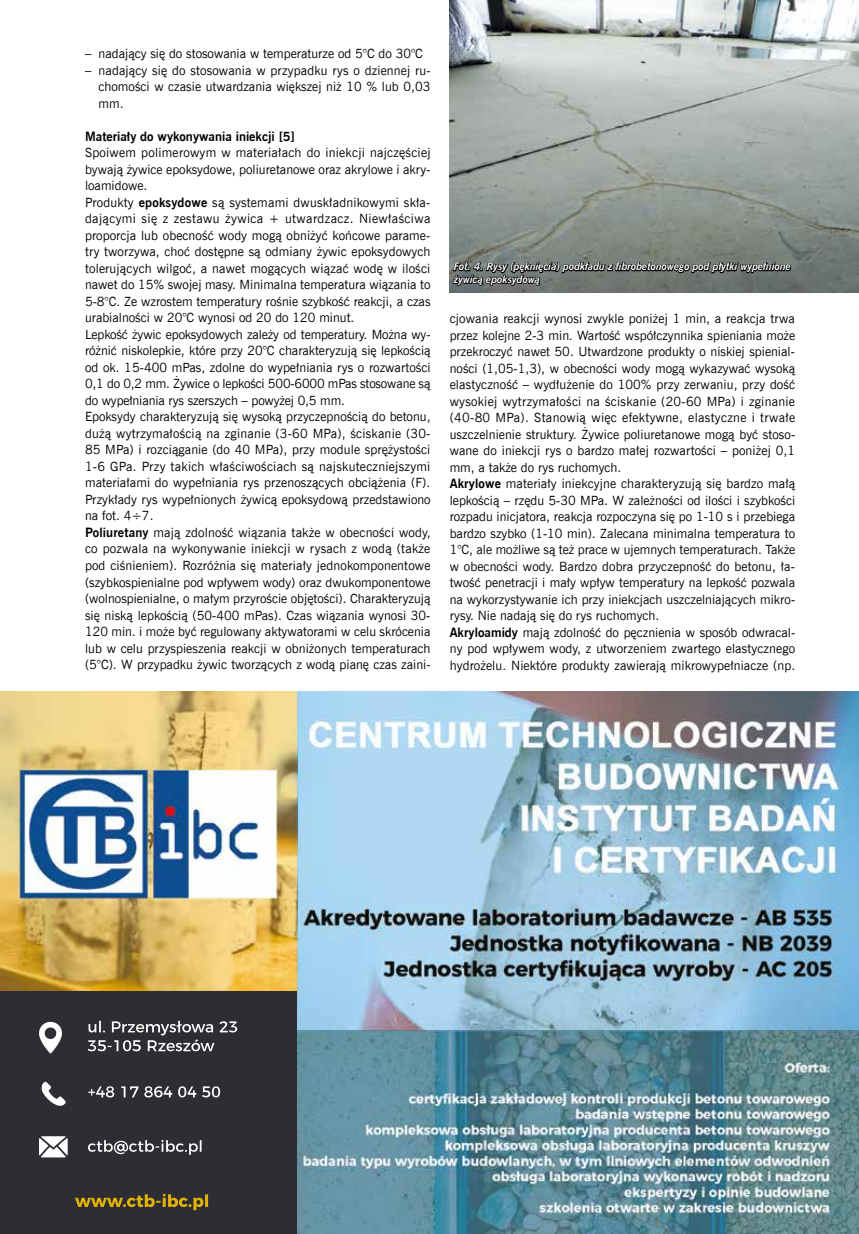
<style>
.page{position:relative;width:859px;height:1234px;background:#fff}
.page>*{position:absolute;margin:0;border:0;box-sizing:border-box;transform-origin:0 0}
.t1{font:12.75px/16.5px "News Goth EU";color:#000}
.t2{font:700 12.75px "News Goth EU";color:#000}
.t3{font:italic 700 10.5px/12.6px "News Goth EU";color:#fff}
.s1{font-weight:700}
</style>
<div class="page">
<img style="left:450px;top:0;width:409px;height:292px">
<img style="left:0;top:691px;width:859px;height:542px">
<img style="left:298px;top:1029px;width:561px;height:204px">
<img style="left:0;top:990px;width:297px;height:1px">
<img style="left:297px;top:990px;width:1px;height:243px">
<img style="left:297px;top:691px;width:1px;height:299px">
<img style="left:39px;top:1021px;width:23px;height:32px">
<img style="left:41px;top:1081px;width:25px;height:24px">
<img style="left:39px;top:1135px;width:29px;height:20px">
<svg style="left:452px;top:253px;width:340px;height:36px;background:#585d59"></svg>
<p class="t1" style="left:85px;top:46px;width:339px">– nadający się do stosowania w temperaturze od 5°C do 30°C</p>
<p class="t1" style="left:99px;top:62px;width:334px;text-align:justify;text-indent:-14px">– nadający się do stosowania w przypadku rys o dziennej ru&shy;chomości w czasie utwardzania większej niż 10 % lub 0,03 mm.</p>
<p class="t2" style="left:85px;top:128px;width:211px">Materiały do wykonywania iniekcji [5]</p>
<p class="t1" style="left:85px;top:145px;width:347px">Spoiwem polimerowym w materiałach do iniekcji najczęściej bywają żywice epoksydowe, poliuretanowe oraz akrylowe i akry&shy;loamidowe.<br>Produkty <span class="s1">epoksydowe</span> są systemami dwuskładnikowymi skła&shy;dającymi się z zestawu żywica + utwardzacz. Niewłaściwa proporcja lub obecność wody mogą obniżyć końcowe parame&shy;try tworzywa, choć dostępne są odmiany żywic epoksydowych tolerujących wilgoć, a nawet mogących wiązać wodę w ilości nawet do 15% swojej masy. Minimalna temperatura wiązania to 5-8°C. Ze wzrostem temperatury rośnie szybkość reakcji, a czas urabialności w 20°C wynosi od 20 do 120 minut.<br>Lepkość żywic epoksydowych zależy od temperatury. Można wy&shy;różnić niskolepkie, które przy 20°C charakteryzują się lepkością od ok. 15-400 mPas, zdolne do wypełniania rys o rozwartości 0,1 do 0,2 mm. Żywice o lepkości 500-6000 mPas stosowane są do wypełniania rys szerszych – powyżej 0,5 mm.<br>Epoksydy charakteryzują się wysoką przyczepnością do betonu, dużą wytrzymałością na zginanie (3-60 MPa), ściskanie (30- 85 MPa) i rozciąganie (do 40 MPa), przy module sprężystości 1-6 GPa. Przy takich właściwościach są najskuteczniejszymi materiałami do wypełniania rys przenoszących obciążenia (F).<br>Przykłady rys wypełnionych żywicą epoksydową przedstawiono na fot. 4÷7.<br><span class="s1">Poliuretany</span> mają zdolność wiązania także w obecności wody, co pozwala na wykonywanie iniekcji w rysach z wodą (także pod ciśnieniem). Rozróżnia się materiały jednokomponentowe (szybkospienialne pod wpływem wody) oraz dwukomponentowe (wolnospienialne, o małym przyroście objętości). Charakteryzują się niską lepkością (50-400 mPas). Czas wiązania wynosi 30- 120 min. i może być regulowany aktywatorami w celu skrócenia lub w celu przyspieszenia reakcji w obniżonych temperaturach (5°C). W przypadku żywic tworzących z wodą pianę czas zaini-</p>
<p class="t3" style="left:454px;top:261px;width:338px">Fot. 4. Rysy (pęknięcia) podkładu z fibrobetonowego pod płytki wypełnione żywicą epoksydową</p>
<p class="t1" style="left:450px;top:310px;width:347px">cjowania reakcji wynosi zwykle poniżej 1 min, a reakcja trwa przez kolejne 2-3 min. Wartość współczynnika spieniania może przekroczyć nawet 50. Utwardzone produkty o niskiej spienial&shy;ności (1,05-1,3), w obecności wody mogą wykazywać wysoką elastyczność – wydłużenie do 100% przy zerwaniu, przy dość wysokiej wytrzymałości na ściskanie (20-60 MPa) i zginanie (40-80 MPa). Stanowią więc efektywne, elastyczne i trwałe uszczelnienie struktury. Żywice poliuretanowe mogą być stoso&shy;wane do iniekcji rys o bardzo małej rozwartości – poniżej 0,1 mm, a także do rys ruchomych.<br><span class="s1">Akrylowe</span> materiały iniekcyjne charakteryzują się bardzo małą lepkością – rzędu 5-30 MPa. W zależności od ilości i szybkości rozpadu inicjatora, reakcja rozpoczyna się po 1-10 s i przebiega bardzo szybko (1-10 min). Zalecana minimalna temperatura to 1°C, ale możliwe są też prace w ujemnych temperaturach. Także w obecności wody. Bardzo dobra przyczepność do betonu, ła&shy;twość penetracji i mały wpływ temperatury na lepkość pozwala na wykorzystywanie ich przy iniekcjach uszczelniających mikro&shy;rysy. Nie nadają się do rys ruchomych.<br><span class="s1">Akryloamidy</span> mają zdolność do pęcznienia w sposób odwracal&shy;ny pod wpływem wody, z utworzeniem zwartego elastycznego hydrożelu. Niektóre produkty zawierają mikrowypełniacze (np.</p>
</div>
